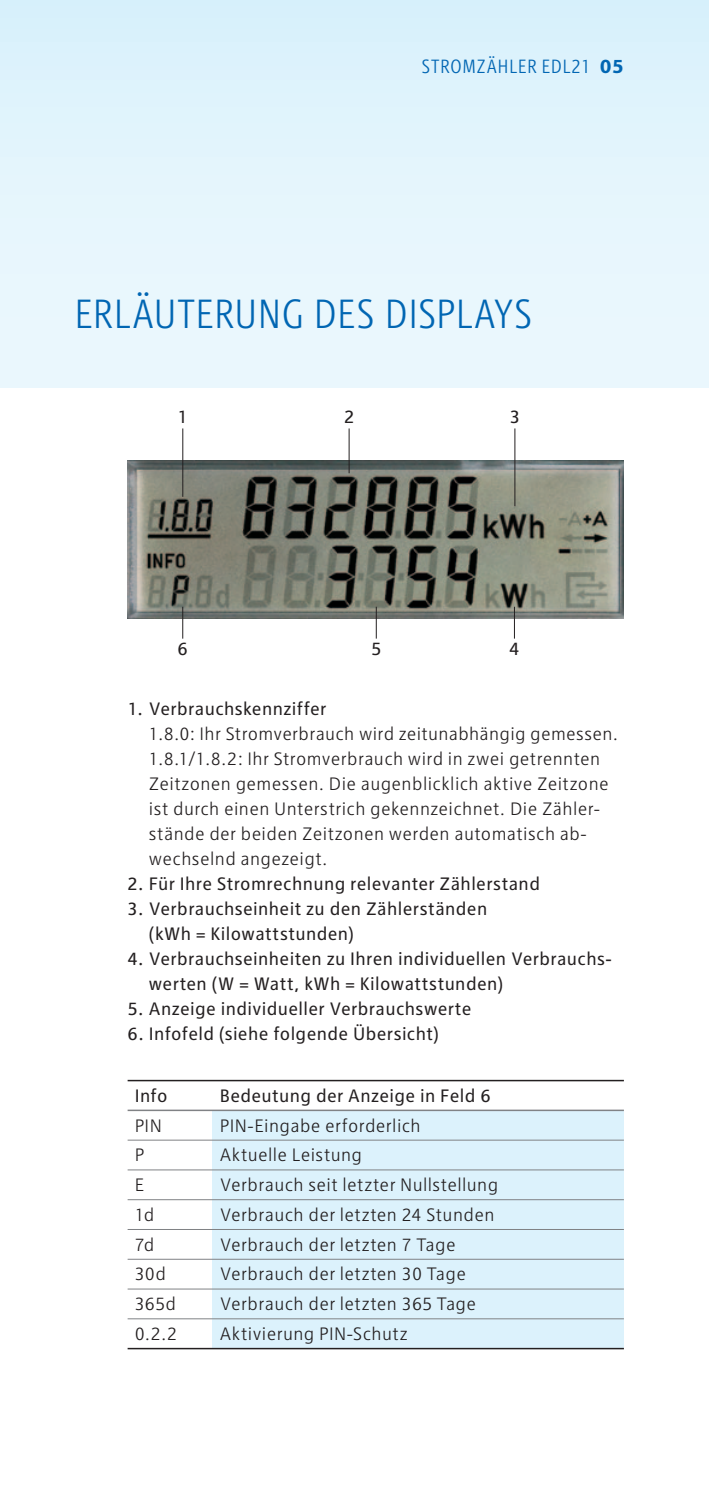
<style>
.page{position:relative;width:709px;height:1489px;background:#fff}
.page>*{position:absolute;margin:0;border:0;box-sizing:border-box;transform-origin:0 0}
.t1{font:300 condensed 42.5px "RWE Headline";letter-spacing:.01em;color:#0166b3}
.t2{font:300 condensed 20px "RWE Text";letter-spacing:.02em;color:#0166b3}
.t3{font:300 18.75px/25px "RWE Text";letter-spacing:.02em;color:#231f20}
.t4{font:18.75px/25px "RWE Text";letter-spacing:.02em;color:#231f20}
.s1{font-weight:700;font-stretch:normal}
</style>
<div class="page">
<div style="left:0;top:0;width:709px;height:387px;background:linear-gradient(to right,#e3f5fc,#e3f5fc)"></div>
<img style="left:128px;top:461px;width:496px;height:157px">
<div style="left:213px;top:1110px;width:411px;height:238px;background:#dcf2fc"></div>
<hr style="left:128px;top:1109px;width:496px;height:2px;background:#808285">
<hr style="left:128px;top:1139px;width:496px;height:1px;background:#808285">
<hr style="left:128px;top:1169px;width:496px;height:1px;background:#808285">
<hr style="left:128px;top:1199px;width:496px;height:1px;background:#808285">
<hr style="left:128px;top:1228px;width:496px;height:1px;background:#808285">
<hr style="left:128px;top:1258px;width:496px;height:1px;background:#808285">
<hr style="left:128px;top:1288px;width:496px;height:1px;background:#808285">
<hr style="left:128px;top:1318px;width:496px;height:1px;background:#808285">
<hr style="left:128px;top:1347px;width:496px;height:2px;background:#231f20">
<hr style="left:128px;top:1079px;width:496px;height:2px;background:#231f20">
<hr style="left:349px;top:428px;width:1px;height:45px;background:#231f20">
<hr style="left:182px;top:428px;width:1px;height:69px;background:#231f20">
<hr style="left:182px;top:606px;width:1px;height:32px;background:#231f20">
<hr style="left:376px;top:606px;width:1px;height:32px;background:#231f20">
<hr style="left:514px;top:606px;width:1px;height:32px;background:#231f20">
<hr style="left:514px;top:428px;width:1px;height:78px;background:#231f20">
<p class="t2" style="left:421px;top:55px;width:204px">STROMZÄHLER EDL21 <span class="s1">05</span></p>
<h1 class="t1" style="left:74px;top:289px;width:459px">ERLÄUTERUNG DES DISPLAYS</h1>
<p class="t4" style="left:178px;top:404px;width:12px">1</p>
<p class="t4" style="left:344px;top:404px;width:12px">2</p>
<p class="t4" style="left:510px;top:404px;width:12px">3</p>
<p class="t4" style="left:177px;top:636px;width:12px">6</p>
<p class="t4" style="left:371px;top:636px;width:12px">5</p>
<p class="t4" style="left:509px;top:636px;width:12px">4</p>
<p class="t4" style="left:128px;top:696px;width:200px">1. Verbrauchskennziffer</p>
<p class="t3" style="left:149px;top:721px;width:471px">1.8.0: Ihr Stromverbrauch wird zeitunabhängig gemessen.<br>1.8.1/1.8.2: Ihr Stromverbrauch wird in zwei getrennten Zeitzonen gemessen. Die augenblicklich aktive Zeitzone ist durch einen Unterstrich gekennzeichnet. Die Zähler&shy;stände der beiden Zeitzonen werden automatisch ab&shy;wechselnd angezeigt.</p>
<p class="t4" style="left:128px;top:871px;width:414px">2. Für Ihre Stromrechnung relevanter Zählerstand</p>
<p class="t4" style="left:149px;top:896px;width:340px;text-indent:-21px">3. Verbrauchseinheit zu den Zählerständen (kWh = Kilowattstunden)</p>
<p class="t4" style="left:149px;top:946px;width:464px;text-indent:-21px">4. Verbrauchseinheiten zu Ihren individuellen Verbrauchs&shy;werten (W = Watt, kWh = Kilowattstunden)</p>
<p class="t4" style="left:128px;top:996px;width:345px">5. Anzeige individueller Verbrauchswerte</p>
<p class="t4" style="left:128px;top:1021px;width:313px">6. Infofeld (siehe folgende Übersicht)</p>
<p class="t4" style="left:135px;top:1082px;width:34px">Info</p>
<p class="t4" style="left:220px;top:1082px;width:272px">Bedeutung der Anzeige in Feld 6</p>
<p class="t3" style="left:135px;top:1112px;width:29px">PIN</p>
<p class="t3" style="left:220px;top:1112px;width:202px">PIN-Eingabe erforderlich</p>
<p class="t3" style="left:135px;top:1142px;width:11px">P</p>
<p class="t3" style="left:220px;top:1142px;width:144px">Aktuelle Leistung</p>
<p class="t3" style="left:135px;top:1172px;width:11px">E</p>
<p class="t3" style="left:220px;top:1172px;width:280px">Verbrauch seit letzter Nullstellung</p>
<p class="t3" style="left:135px;top:1201px;width:21px">1d</p>
<p class="t3" style="left:220px;top:1201px;width:276px">Verbrauch der letzten 24 Stunden</p>
<p class="t3" style="left:135px;top:1231px;width:21px">7d</p>
<p class="t3" style="left:220px;top:1231px;width:237px">Verbrauch der letzten 7 Tage</p>
<p class="t3" style="left:135px;top:1261px;width:33px">30d</p>
<p class="t3" style="left:220px;top:1261px;width:248px">Verbrauch der letzten 30 Tage</p>
<p class="t3" style="left:135px;top:1291px;width:43px">365d</p>
<p class="t3" style="left:220px;top:1291px;width:258px">Verbrauch der letzten 365 Tage</p>
<p class="t3" style="left:135px;top:1320px;width:44px">0.2.2</p>
<p class="t3" style="left:220px;top:1320px;width:189px">Aktivierung PIN-Schutz</p>
</div>
